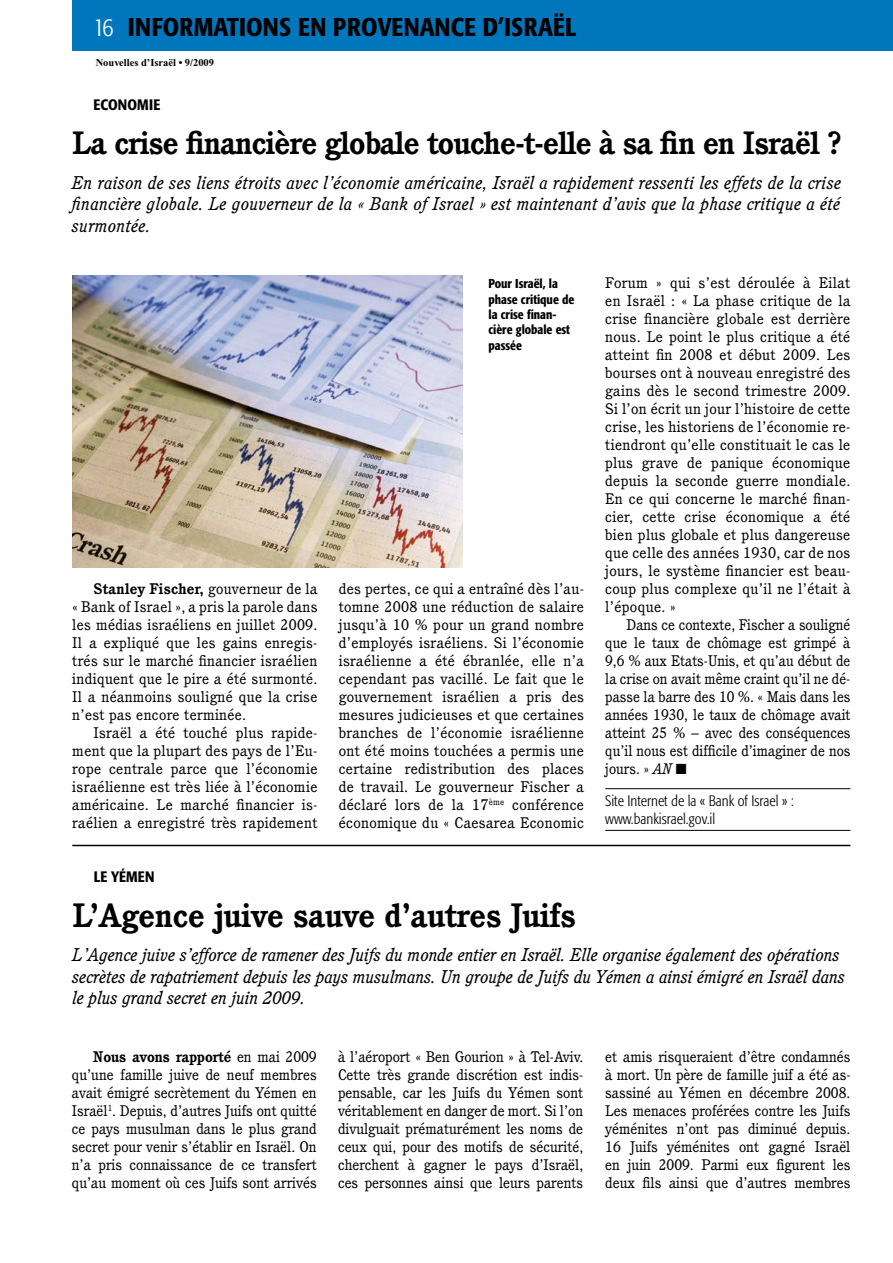
<style>
.page{position:relative;width:893px;height:1263px;background:#fff}
.page>*{position:absolute;margin:0;border:0;box-sizing:border-box;transform-origin:0 0}
.t1{font:700 33px "Cushing";color:#000}
.t2{font:700 31.5px "Cushing";letter-spacing:-.02em;color:#000}
.t3{font:500 condensed 25.5px "Formata";letter-spacing:.01em;color:#000}
.t4{font:italic 18px/21.6px "Cushing";color:#000;text-align:justify}
.t5{font:15px/18px "Cushing";letter-spacing:.01em;color:#000;text-align:justify}
.t6{font:300 condensed 15px/18px "Formata";color:#000}
.t7{font:500 condensed 15px "Formata";color:#000}
.t8{font:500 condensed 12.75px/15.3px "Formata";color:#000}
.t9{font:700 10.5px "Times New Roman";color:#000}
.s1{font-weight:300;color:#fff}
.s2{font-weight:700}
.s3{font-style:italic}
</style>
<div class="page">
<div style="left:72px;top:0;width:821px;height:50px;background:#0076bd"></div>
<img style="left:72px;top:275px;width:390px;height:292px">
<hr style="left:605px;top:788px;width:245px;height:1px;background:#000">
<hr style="left:605px;top:830px;width:245px;height:1px;background:#000">
<hr style="left:72px;top:845px;width:778px;height:1px;background:#000">
<h3 class="t3" style="left:94px;top:11px;width:484px"><span class="s1">16</span> INFORMATIONS EN PROVENANCE D’ISRAËL</h3>
<p class="t9" style="left:96px;top:56px;width:120px">Nouvelles d’Israël • 9/2009</p>
<p class="t7" style="left:94px;top:95px;width:17px">Economie</p>
<h2 class="t2" style="left:72px;top:124px;width:771px">La crise financière globale touche-t-elle à sa fin en Israël ?</h2>
<p class="t4" style="left:72px;top:171px;width:771px">En raison de ses liens étroits avec l’économie américaine, Israël a rapidement ressenti les effets de la crise financière globale. Le gouverneur de la « Bank of Israel » est maintenant d’avis que la phase critique a été surmontée.</p>
<p class="t8" style="left:488px;top:276px;width:87px">Pour Israël, la phase critique de la crise finan&shy;cière globale est passée</p>
<p class="t5" style="left:72px;top:580px;width:247px;text-indent:21px"><span class="s2">Stanley Fischer,</span> gouverneur de la « Bank of Israel », a pris la parole dans les médias israéliens en juillet 2009.<br>Il a expliqué que les gains enregis&shy;trés sur le marché financier israélien indiquent que le pire a été surmonté.<br>Il a néanmoins souligné que la crise n’est pas encore terminée.</p>
<p class="t5" style="left:72px;top:724px;width:247px;text-indent:21px">Israël a été touché plus rapide&shy;ment que la plupart des pays de l’Eu&shy;rope centrale parce que l’économie israélienne est très liée à l’économie américaine. Le marché financier is&shy;raélien a enregistré très rapidement</p>
<p class="t5" style="left:339px;top:580px;width:247px">des pertes, ce qui a entraîné dès l’au&shy;tomne 2008 une réduction de salaire jusqu’à 10 % pour un grand nombre d’employés israéliens. Si l’économie israélienne a été ébranlée, elle n’a cependant pas vacillé. Le fait que le gouvernement israélien a pris des mesures judicieuses et que certaines branches de l’économie israélienne ont été moins touchées a permis une certaine redistribution des places de travail. Le gouverneur Fischer a déclaré lors de la 17<sup>ème</sup> conférence économique du « Caesarea Economic</p>
<p class="t5" style="left:605px;top:274px;width:247px">Forum » qui s’est déroulée à Eilat en Israël : « La phase critique de la crise financière globale est derrière nous. Le point le plus critique a été atteint fin 2008 et début 2009. Les bourses ont à nouveau enregistré des gains dès le second trimestre 2009.<br>Si l’on écrit un jour l’histoire de cette crise, les historiens de l’économie re&shy;tiendront qu’elle constituait le cas le plus grave de panique économique depuis la seconde guerre mondiale.<br>En ce qui concerne le marché finan&shy;cier, cette crise économique a été bien plus globale et plus dangereuse que celle des années 1930, car de nos jours, le système financier est beau&shy;coup plus complexe qu’il ne l’était à l’époque. »</p>
<p class="t5" style="left:605px;top:616px;width:247px;text-indent:21px">Dans ce contexte, Fischer a souligné que le taux de chômage est grimpé à 9,6 % aux Etats-Unis, et qu’au début de la crise on avait même craint qu’il ne dé&shy;passe la barre des 10 %. « Mais dans les années 1930, le taux de chômage avait atteint 25 % – avec des conséquences qu’il nous est difficile d’imaginer de nos jours. » <span class="s3">AN</span> ■</p>
<p class="t6" style="left:605px;top:791px;width:190px">Site Internet de la « Bank of Israel » : www.bankisrael.gov.il</p>
<p class="t7" style="left:94px;top:868px;width:43px">Le Yémen</p>
<h1 class="t1" style="left:73px;top:895px;width:504px">L’Agence juive sauve d’autres Juifs</h1>
<p class="t4" style="left:73px;top:943px;width:774px;text-align:left">L’Agence juive s’efforce de ramener des Juifs du monde entier en Israël. Elle organise également des opérations secrètes de rapatriement depuis les pays musulmans. Un groupe de Juifs du Yémen a ainsi émigré en Israël dans le plus grand secret en juin 2009.</p>
<p class="t5" style="left:72px;top:1048px;width:246px;text-indent:21px"><span class="s2">Nous avons rapporté</span> en mai 2009 qu’une famille juive de neuf membres avait émigré secrètement du Yémen en Israël<sup>1</sup>. Depuis, d’autres Juifs ont quitté ce pays musulman dans le plus grand secret pour venir s’établir en Israël. On n’a pris connaissance de ce transfert qu’au moment où ces Juifs sont arrivés</p>
<p class="t5" style="left:338px;top:1048px;width:247px">à l’aéroport « Ben Gourion » à Tel-Aviv.<br>Cette très grande discrétion est indis&shy;pensable, car les Juifs du Yémen sont véritablement en danger de mort. Si l’on divulguait prématurément les noms de ceux qui, pour des motifs de sécurité, cherchent à gagner le pays d’Israël, ces personnes ainsi que leurs parents</p>
<p class="t5" style="left:605px;top:1048px;width:247px">et amis risqueraient d’être condamnés à mort. Un père de famille juif a été as&shy;sassiné au Yémen en décembre 2008.<br>Les menaces proférées contre les Juifs yéménites n’ont pas diminué depuis.<br>16 Juifs yéménites ont gagné Israël en juin 2009. Parmi eux figurent les deux fils ainsi que d’autres membres</p>
</div>
